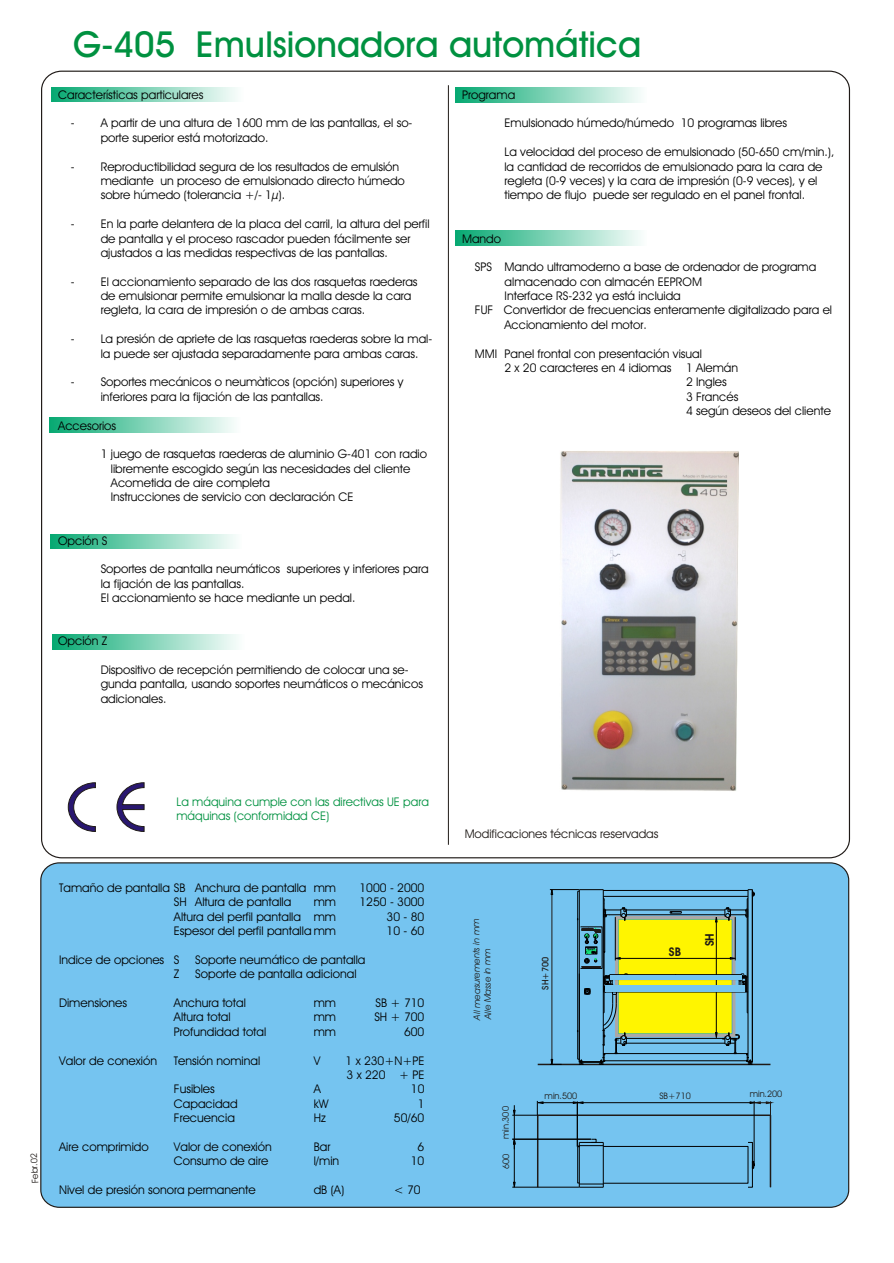
<style>
.page{position:relative;width:894px;height:1263px;background:#fff}
.page>*{position:absolute;margin:0;border:0;box-sizing:border-box;transform-origin:0 0}
.t1{font:36px "Avant Garde Md BT";color:#009140}
.t2{font:700 18px "Arial";color:#1f1a17}
.t3{font:12px/14.4px "Avant Garde Bk BT";color:#000}
.t4{font:12px/14.4px "Avant Garde Bk BT";color:#009140}
.t5{font:12px "Avant Garde Bk BT";color:#1f1a17}
.t6{font:700 12px "Avant Garde Bk BT";color:#1f1a17}
.t7{font:9px "Avant Garde Bk BT";color:#1f1a17}
.t8{font:italic 9px/10.6px "Avant Garde Bk BT";color:#1f1a17}
.t9{font:9px "Avant Garde Md BT";color:#1f1a17}
</style>
<div class="page">
<div style="left:40px;top:862px;width:809px;height:346px;background:#75c4f0;border:1px solid #1f1a17;border-radius:18px"></div>
<hr style="left:448px;top:85px;width:1px;height:760px;background:#1f1a17">
<svg style="left:52px;top:87px;width:185px;height:15px;background:#7dd2b5"></svg>
<svg style="left:49px;top:418px;width:185px;height:15px;background:#7cd1b5"></svg>
<svg style="left:456px;top:87px;width:185px;height:15px;background:#7dd2b5"></svg>
<svg style="left:456px;top:230px;width:185px;height:15px;background:#7dd2b5"></svg>
<svg style="left:51px;top:534px;width:185px;height:15px;background:#7dd2b5"></svg>
<svg style="left:53px;top:634px;width:185px;height:15px;background:#7dd2b5"></svg>
<img style="left:560px;top:451px;width:179px;height:340px">
<svg style="left:68px;top:782px;width:77px;height:50px"></svg>
<div style="left:537px;top:1115px;width:234px;height:73px;border:2px solid #1f1a17"></div>
<hr style="left:538px;top:1064px;width:232px;height:1px;background:#1f1a17">
<div style="left:603px;top:1146px;width:145px;height:38px;border:1px solid #000"></div>
<hr style="left:754px;top:1101px;width:1px;height:64px;background:#000">
<hr style="left:583px;top:1102px;width:167px;height:1px;background:#000">
<hr style="left:577px;top:1103px;width:1px;height:44px;background:#000">
<hr style="left:543px;top:1102px;width:30px;height:1px;background:#000">
<svg style="left:572px;top:1101px;width:12px;height:3px"></svg>
<hr style="left:512px;top:1187px;width:67px;height:1px;background:#000">
<hr style="left:514px;top:1144px;width:1px;height:38px;background:#000">
<svg style="left:513px;top:1181px;width:3px;height:7px"></svg>
<hr style="left:512px;top:1139px;width:79px;height:1px;background:#000">
<div style="left:577px;top:1146px;width:3px;height:37px;border:1px solid #000"></div>
<hr style="left:603px;top:1142px;width:1px;height:45px;background:#000">
<svg style="left:578px;top:1139px;width:25px;height:8px"></svg>
<div style="left:748px;top:1142px;width:5px;height:46px;border:1px solid #000"></div>
<svg style="left:752px;top:1160px;width:3px;height:9px"></svg>
<hr style="left:770px;top:1101px;width:1px;height:86px;background:#1f1a17">
<svg style="left:749px;top:1101px;width:23px;height:3px"></svg>
<svg style="left:577px;top:1178px;width:26px;height:10px"></svg>
<svg style="left:512px;top:1101px;width:32px;height:48px"></svg>
<svg style="left:550px;top:889px;width:205px;height:177px"></svg>
<hr style="left:610px;top:975px;width:131px;height:4px;background:#75c4f0">
<div style="left:605px;top:986px;width:140px;height:6px;background:#75c4f0"></div>
<h1 class="t1" style="left:73px;top:29px;width:569px">G-405 Emulsionadora automática</h1>
<p class="t3" style="left:58px;top:88px;width:147px">Características particulares</p>
<p class="t3" style="left:462px;top:88px;width:55px">Programa</p>
<p class="t3" style="left:71px;top:117px;width:343px">- A partir de una altura de 1600 mm de las pantallas, el so-</p>
<p class="t3" style="left:505px;top:117px;width:284px">Emulsionado húmedo/húmedo 10 programas libres</p>
<p class="t3" style="left:101px;top:132px;width:169px">porte superior está motorizado.</p>
<p class="t3" style="left:504px;top:146px;width:332px">La velocidad del proceso de emulsionado (50-650 cm/min.),</p>
<p class="t3" style="left:71px;top:160px;width:330px">- Reproductibilidad segura de los resultados de emulsión</p>
<p class="t3" style="left:504px;top:160px;width:320px">la cantidad de recorridos de emulsionado para la cara de</p>
<p class="t3" style="left:101px;top:175px;width:306px">mediante un proceso de emulsionado directo húmedo</p>
<p class="t3" style="left:504px;top:175px;width:315px">regleta (0-9 veces) y la cara de impresión (0-9 veces), y el</p>
<p class="t3" style="left:101px;top:189px;width:186px">sobre húmedo (tolerancia +/- 1µ).</p>
<p class="t3" style="left:504px;top:189px;width:302px">tiempo de flujo puede ser regulado en el panel frontal.</p>
<p class="t3" style="left:101px;top:218px;width:330px;text-indent:-30px">- En la parte delantera de la placa del carril, la altura del perfil de pantalla y el proceso rascador pueden fácilmente ser</p>
<p class="t3" style="left:462px;top:232px;width:40px">Mando</p>
<p class="t3" style="left:101px;top:247px;width:289px">ajustados a las medidas respectivas de las pantallas.</p>
<p class="t3" style="left:475px;top:261px;width:343px">SPS Mando ultramoderno a base de ordenador de programa</p>
<p class="t3" style="left:71px;top:275px;width:348px">- El accionamiento separado de las dos rasquetas raederas</p>
<p class="t3" style="left:505px;top:275px;width:199px">almacenado con almacén EEPROM</p>
<p class="t3" style="left:101px;top:290px;width:312px">de emulsionar permite emulsionar la malla desde la cara</p>
<p class="t3" style="left:505px;top:290px;width:178px">Interface RS-232 ya está incluida</p>
<p class="t3" style="left:101px;top:304px;width:266px">regleta, la cara de impresión o de ambas caras.</p>
<p class="t3" style="left:504px;top:304px;width:329px;text-indent:-30px">FUF Convertidor de frecuencias enteramente digitalizado para el<br>Accionamiento del motor.</p>
<p class="t3" style="left:101px;top:333px;width:333px;text-indent:-30px">- La presión de apriete de las rasquetas raederas sobre la mal&shy;la puede ser ajustada separadamente para ambas caras.</p>
<p class="t3" style="left:504px;top:347px;width:235px;text-indent:-30px">MMI Panel frontal con presentación visual<br>2 x 20 caracteres en 4 idiomas 1 Alemán</p>
<p class="t3" style="left:71px;top:376px;width:334px">- Soportes mecánicos o neumàticos (opción) superiores y</p>
<p class="t3" style="left:686px;top:376px;width:42px">2 Ingles</p>
<p class="t3" style="left:101px;top:390px;width:224px">inferiores para la fijación de las pantallas.</p>
<p class="t3" style="left:686px;top:390px;width:146px">3 Francés<br>4 según deseos del cliente</p>
<p class="t3" style="left:58px;top:419px;width:60px">Accesorios</p>
<p class="t3" style="left:111px;top:448px;width:318px;text-indent:-10px">1 juego de rasquetas raederas de aluminio G-401 con radio libremente escogido según las necesidades del cliente Acometida de aire completa<br>Instrucciones de servicio con declaración CE</p>
<p class="t3" style="left:58px;top:534px;width:51px">Opción S</p>
<p class="t3" style="left:101px;top:563px;width:330px">Soportes de pantalla neumáticos superiores y inferiores para la fijación de las pantallas.<br>El accionamiento se hace mediante un pedal.</p>
<p class="t3" style="left:58px;top:635px;width:51px">Opción Z</p>
<p class="t3" style="left:101px;top:664px;width:324px">Dispositivo de recepción permitiendo de colocar una se&shy;gunda pantalla, usando soportes neumáticos o mecánicos adicionales.</p>
<p class="t4" style="left:176px;top:796px;width:254px">La máquina cumple con las directivas UE para máquinas (conformidad CE)</p>
<p class="t7" style="left:32px;top:1183px;width:31px;rotate:-93deg">Febr 0. 2</p>
<p class="t3" style="left:59px;top:882px;width:278px">Tamaño de pantalla SB Anchura de pantalla mm</p>
<p class="t3" style="left:360px;top:882px;width:66px">1000 - 2000</p>
<p class="t3" style="left:174px;top:896px;width:119px">SH Altura de pantalla</p>
<p class="t3" style="left:314px;top:896px;width:24px">mm</p>
<p class="t3" style="left:359px;top:896px;width:66px">1250 - 3000</p>
<p class="t3" style="left:174px;top:910px;width:164px">Altura del perfil pantalla mm</p>
<p class="t3" style="left:387px;top:910px;width:39px">30 - 80</p>
<p class="t3" style="left:174px;top:925px;width:164px">Espesor del perfil pantalla mm</p>
<p class="t3" style="left:387px;top:925px;width:39px">10 - 60</p>
<p class="t3" style="left:59px;top:954px;width:122px">Indice de opciones S</p>
<p class="t3" style="left:195px;top:954px;width:172px">Soporte neumático de pantalla</p>
<p class="t3" style="left:174px;top:968px;width:7px">Z</p>
<p class="t3" style="left:195px;top:968px;width:163px">Soporte de pantalla adicional</p>
<p class="t3" style="left:59px;top:997px;width:70px">Dimensiones</p>
<p class="t3" style="left:174px;top:997px;width:74px">Anchura total</p>
<p class="t3" style="left:314px;top:997px;width:24px">mm</p>
<p class="t3" style="left:376px;top:997px;width:50px">SB + 710</p>
<p class="t3" style="left:174px;top:1011px;width:58px">Altura total</p>
<p class="t3" style="left:314px;top:1011px;width:24px">mm</p>
<p class="t3" style="left:374px;top:1011px;width:52px">SH + 700</p>
<p class="t3" style="left:174px;top:1026px;width:94px">Profundidad total</p>
<p class="t3" style="left:314px;top:1026px;width:24px">mm</p>
<p class="t3" style="left:404px;top:1026px;width:22px">600</p>
<p class="t3" style="left:59px;top:1054px;width:99px">Valor de conexión</p>
<p class="t3" style="left:174px;top:1054px;width:88px">Tensión nominal</p>
<p class="t3" style="left:314px;top:1054px;width:8px">V</p>
<p class="t3" style="left:346px;top:1054px;width:80px">1 x 230+N+PE<br>3 x 220 + PE</p>
<p class="t3" style="left:174px;top:1083px;width:43px">Fusibles</p>
<p class="t3" style="left:314px;top:1083px;width:9px">A</p>
<p class="t3" style="left:411px;top:1083px;width:15px">10</p>
<p class="t3" style="left:174px;top:1097px;width:65px">Capacidad</p>
<p class="t3" style="left:314px;top:1097px;width:16px">kW</p>
<p class="t3" style="left:418px;top:1097px;width:8px">1</p>
<p class="t3" style="left:174px;top:1112px;width:63px">Frecuencia</p>
<p class="t3" style="left:314px;top:1112px;width:14px">Hz</p>
<p class="t3" style="left:394px;top:1112px;width:32px">50/60</p>
<p class="t3" style="left:59px;top:1141px;width:91px">Aire comprimido</p>
<p class="t3" style="left:174px;top:1141px;width:99px">Valor de conexión</p>
<p class="t3" style="left:314px;top:1141px;width:18px">Bar</p>
<p class="t3" style="left:418px;top:1141px;width:8px">6</p>
<p class="t3" style="left:174px;top:1155px;width:96px">Consumo de aire</p>
<p class="t3" style="left:314px;top:1155px;width:27px">l/min</p>
<p class="t3" style="left:411px;top:1155px;width:15px">10</p>
<p class="t3" style="left:59px;top:1184px;width:198px">Nivel de presión sonora permanente</p>
<p class="t3" style="left:314px;top:1184px;width:32px">dB (A)</p>
<p class="t3" style="left:394px;top:1184px;width:28px">&lt; 70</p>
<h2 class="t2" style="left:113px;top:1184px;width:12px">3</h2>
<p class="t5" style="left:465px;top:828px;width:195px">Modificaciones técnicas reservadas</p>
<p class="t8" style="left:473px;top:1020px;width:103px;rotate:-91deg">All measu er ments ni mm<br>Al el Masse ni mm</p>
<p class="t7" style="left:502px;top:1139px;width:34px;rotate:-90deg">min.300</p>
<p class="t7" style="left:502px;top:1169px;width:17px;rotate:-90deg">600</p>
<p class="t9" style="left:542px;top:990px;width:34px;rotate:-90deg">SH+700</p>
<p class="t6" style="left:669px;top:947px;width:13px">SB</p>
<p class="t6" style="left:705px;top:946px;width:15px;rotate:-90deg">SH</p>
<p class="t7" style="left:545px;top:1092px;width:34px">min.500</p>
<p class="t7" style="left:659px;top:1092px;width:33px">SB+710</p>
<p class="t7" style="left:750px;top:1090px;width:34px">min.200</p>
</div>
